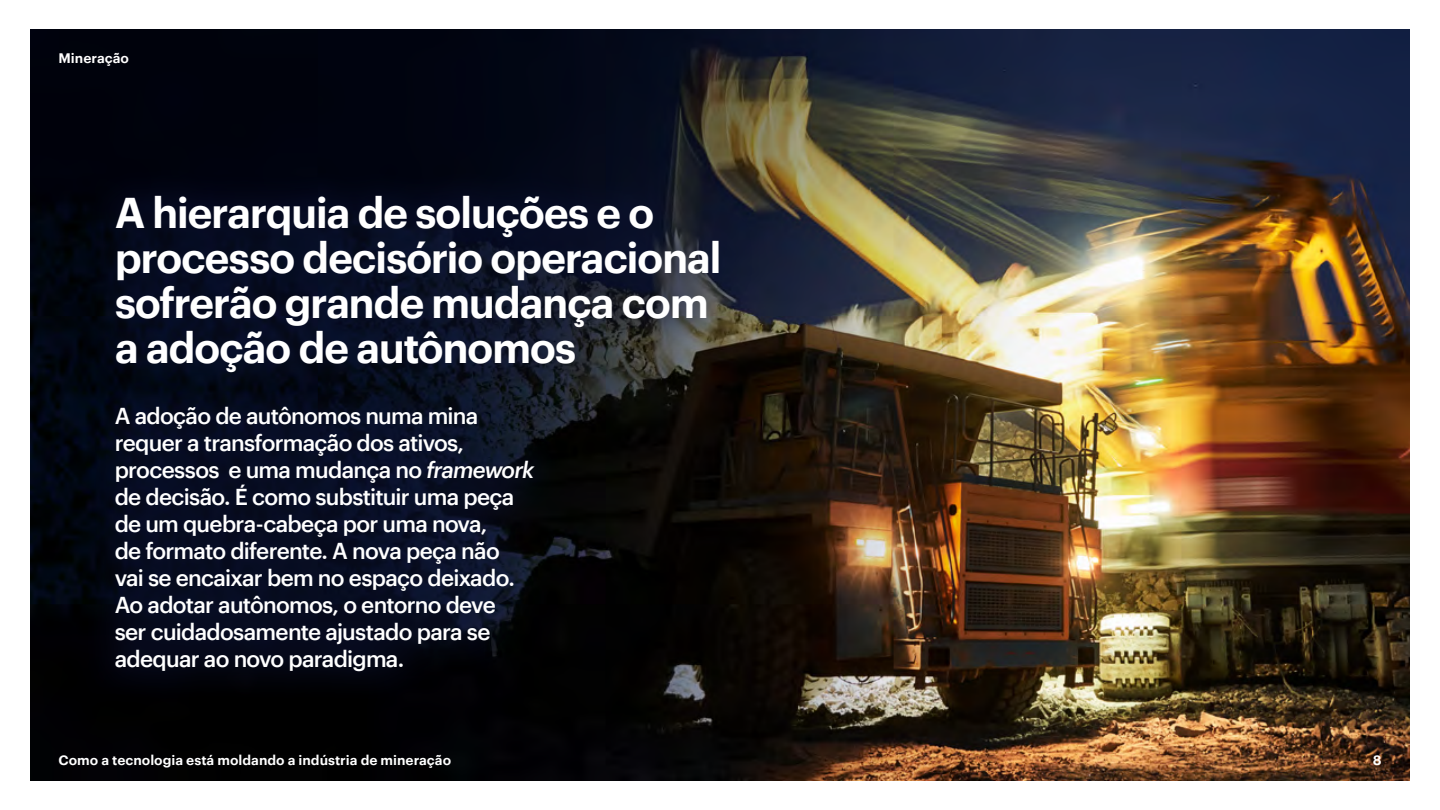
<style>
.page{position:relative;width:1440px;height:810px;background:#fff}
.page>*{position:absolute;margin:0;border:0;box-sizing:border-box;transform-origin:0 0}
.t1{font:600 42px/45px "Graphik";letter-spacing:-.035em;color:#fff}
.t2{font:500 22.5px/27px "Graphik";letter-spacing:-.035em;color:#fff}
.t3{font:600 13.5px "Graphik";color:#fff}
.s1{font-style:italic}
</style>
<div class="page">
<img style="left:30px;top:30px;width:1380px;height:750px">
<div style="left:80px;top:160px;width:676px;height:546px;background:#0d1438;opacity:.75"></div>
<p class="t3" style="left:58px;top:48px;width:72px">Mineração</p>
<h1 class="t1" style="left:115px;top:186px;width:609px">A hierarquia de soluções e o processo decisório operacional sofrerão grande mudança com a adoção de autônomos</h1>
<p class="t2" style="left:115px;top:400px;width:421px">A adoção de autônomos numa mina requer a transformação dos ativos, processos e uma mudança no <span class="s1">framework </span>de decisão. É como substituir uma peça de um quebra-cabeça por uma nova,<br>de formato diferente. A nova peça não vai se encaixar bem no espaço deixado.<br>Ao adotar autônomos, o entorno deve<br>ser cuidadosamente ajustado para se adequar ao novo paradigma.</p>
<p class="t3" style="left:58px;top:750px;width:394px">Como a tecnologia está moldando a indústria de mineração</p>
<p class="t3" style="left:1373px;top:750px;width:10px">8</p>
</div>
